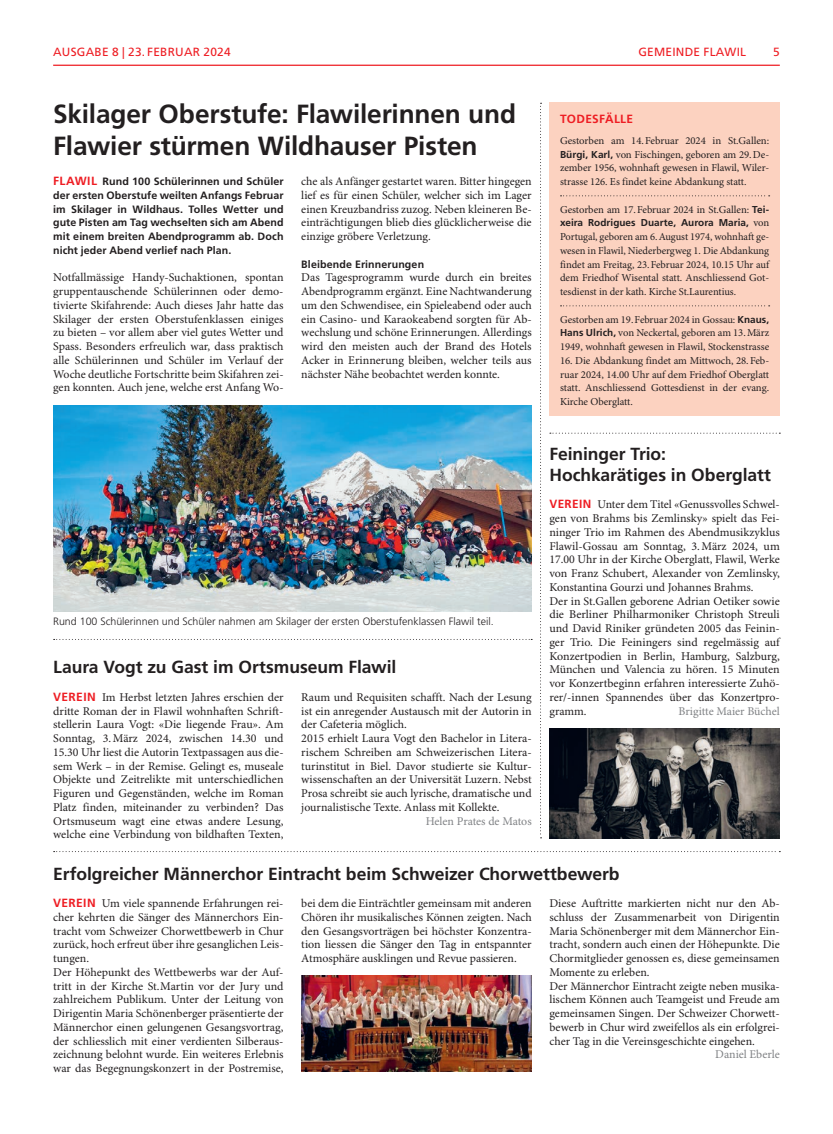
<style>
.page{position:relative;width:833px;height:1134px;background:#fff}
.page>*{position:absolute;margin:0;border:0;box-sizing:border-box;transform-origin:0 0}
.t1{font:700 26.25px/31.2px "Frutiger LT Std";letter-spacing:-.005em;color:#231f20}
.t2{font:700 17.5px/21.2px "Frutiger LT Std";letter-spacing:-.005em;color:#231f20}
.t3{font:11.88px/13.8px "Minion Pro";color:#231f20;text-align:justify}
.t4{font:11.88px "Minion Pro";letter-spacing:-.005em;color:#808285}
.t5{font:11.88px "Frutiger LT Std";letter-spacing:.02em;color:#ee1d23}
.t6{font:700 11.88px "Frutiger LT Std";letter-spacing:.03em;color:#ee1d23}
.t7{font:10.62px/13.8px "Minion Pro";letter-spacing:-.005em;color:#231f20;text-align:justify}
.t8{font:700 10.62px/13.8px "Frutiger LT Std";letter-spacing:.005em;color:#231f20;text-align:justify}
.t9{font:300 10.62px "Frutiger LT Std";color:#231f20}
.t10{font:700 10px "Frutiger LT Std";color:#231f20}
.s1{font-size:11.88px;color:#ee1d23}
.s2{font-family:"Frutiger LT Std";font-weight:700;color:#ee1d23}
.s3{font-family:"Frutiger LT Std";font-weight:700;font-size:10px}
.s4{font-family:"Minion Pro";font-weight:400;font-size:10.62px}
</style>
<div class="page">
<hr style="left:53px;top:65px;width:727px;height:1px;background:#ee1d23">
<svg style="left:540px;top:103px;width:1px;height:735px"></svg>
<svg style="left:54px;top:639px;width:478px;height:1px"></svg>
<svg style="left:54px;top:851px;width:726px;height:1px"></svg>
<svg style="left:550px;top:433px;width:230px;height:1px"></svg>
<div style="left:549px;top:103px;width:231px;height:313px;background:#fcd2c0"></div>
<svg style="left:560px;top:195px;width:209px;height:1px"></svg>
<svg style="left:560px;top:305px;width:209px;height:1px"></svg>
<img style="left:53px;top:405px;width:478px;height:206px">
<img style="left:301px;top:976px;width:230px;height:96px">
<img style="left:549px;top:728px;width:231px;height:110px">
<p class="t5" style="left:53px;top:45px;width:18px">AUSGABE</p>
<p class="t5" style="left:112px;top:45px;width:50px">8 | 23. FEBRUAR</p>
<p class="t5" style="left:204px;top:45px;width:29px">2024</p>
<p class="t5" style="left:638px;top:45px;width:109px">GEMEINDE FLAWIL</p>
<p class="t5" style="left:773px;top:45px;width:8px">5</p>
<h1 class="t1" style="left:53px;top:99px;width:464px">Skilager Oberstufe: Flawilerinnen und<br>Flawier stürmen Wildhauser Pisten</h1>
<p class="t8" style="left:53px;top:175px;width:232px"><span class="s1">FLAWIL</span> Rund 100 Schülerinnen und Schüler der ersten Oberstufe weilten Anfangs Februar im Skilager in Wildhaus. Tolles Wetter und gute Pisten am Tag wechselten sich am Abend mit einem breiten Abendprogramm ab. Doch nicht jeder Abend verlief nach Plan.</p>
<p class="t3" style="left:53px;top:271px;width:232px">Notfallmässige Handy-Suchaktionen, spontan gruppentauschende Schülerinnen oder demo&shy;tivierte Skifahrende: Auch dieses Jahr hatte das Skilager der ersten Oberstufenklassen einiges zu bieten – vor allem aber viel gutes Wetter und Spass. Besonders erfreulich war, dass praktisch alle Schülerinnen und Schüler im Verlauf der Woche deutliche Fortschritte beim Skifahren zei&shy;gen konnten. Auch jene, welche erst Anfang Wo-</p>
<p class="t3" style="left:301px;top:175px;width:232px">che als Anfänger gestartet waren. Bitter hingegen lief es für einen Schüler, welcher sich im Lager einen Kreuzbandriss zuzog. Neben kleineren Be&shy;einträchtigungen blieb dies glücklicherweise die einzige gröbere Verletzung.</p>
<p class="t8" style="left:301px;top:257px;width:124px">Bleibende Erinnerungen</p>
<p class="t3" style="left:301px;top:271px;width:232px">Das Tagesprogramm wurde durch ein breites Abendprogramm ergänzt. Eine Nachtwanderung um den Schwendisee, ein Spieleabend oder auch ein Casino- und Karaokeabend sorgten für Ab&shy;wechslung und schöne Erinnerungen. Allerdings wird den meisten auch der Brand des Hotels Acker in Erinnerung bleiben, welcher teils aus nächster Nähe beobachtet werden konnte.</p>
<p class="t9" style="left:53px;top:615px;width:442px">Rund 100 Schülerinnen und Schüler nahmen am Skilager der ersten Oberstufenklassen Flawil teil.</p>
<h2 class="t2" style="left:53px;top:657px;width:345px">Laura Vogt zu Gast im Ortsmuseum Flawil</h2>
<p class="t3" style="left:53px;top:691px;width:232px"><span class="s2">VEREIN</span> Im Herbst letzten Jahres erschien der dritte Roman der in Flawil wohnhaften Schrift&shy;stellerin Laura Vogt: «Die liegende Frau». Am Sonntag, 3.März 2024, zwischen 14.30 und 15.30 Uhr liest die Autorin Textpassagen aus die&shy;sem Werk – in der Remise. Gelingt es, museale Objekte und Zeitrelikte mit unterschiedlichen Figuren und Gegenständen, welche im Roman Platz finden, miteinander zu verbinden? Das Ortsmuseum wagt eine etwas andere Lesung, welche eine Verbindung von bildhaften Texten,</p>
<p class="t3" style="left:301px;top:691px;width:232px;text-align:left">Raum und Requisiten schafft. Nach der Lesung ist ein anregender Austausch mit der Autorin in der Cafeteria möglich.<br>2015 erhielt Laura Vogt den Bachelor in Litera&shy;rischem Schreiben am Schweizerischen Litera&shy;turinstitut in Biel. Davor studierte sie Kultur&shy;wissenschaften an der Universität Luzern. Nebst Prosa schreibt sie auch lyrische, dramatische und journalistische Texte. Anlass mit Kollekte.</p>
<p class="t4" style="left:426px;top:814px;width:107px">Helen Prates de Matos</p>
<p class="t6" style="left:560px;top:112px;width:75px">TODESFÄLLE</p>
<p class="t7" style="left:560px;top:134px;width:211px">Gestorben am 14.Februar 2024 in St.Gallen:<br><span class="s3">Bürgi, Karl,</span> von Fischingen, geboren am 29.De&shy;zember 1956, wohnhaft gewesen in Flawil, Wiler&shy;strasse 126. Es findet keine Abdankung statt.</p>
<p class="t7" style="left:560px;top:203px;width:211px">Gestorben am 17.Februar 2024 in St.Gallen: <span class="s3">Tei-</span></p>
<p class="t10" style="left:560px;top:217px;width:211px">xeira Rodrigues Duarte, Aurora Maria, <span class="s4">von</span></p>
<p class="t7" style="left:560px;top:230px;width:211px">Portugal, geboren am 6.August 1974, wohnhaft ge&shy;wesen in Flawil, Niederbergweg 1. Die Abdankung findet am Freitag, 23.Februar 2024, 10.15 Uhr auf dem Friedhof Wisental statt. Anschliessend Got&shy;tesdienst in der kath. Kirche St.Laurentius.</p>
<p class="t7" style="left:560px;top:313px;width:211px">Gestorben am 19.Februar 2024 in Gossau: <span class="s3">Knaus, Hans Ulrich,</span> von Neckertal, geboren am 13.März 1949, wohnhaft gewesen in Flawil, Stockenstrasse</p>
<p class="t7" style="left:560px;top:354px;width:211px">16. Die Abdankung findet am Mittwoch, 28.Feb&shy;ruar 2024, 14.00 Uhr auf dem Friedhof Oberglatt statt. Anschliessend Gottesdienst in der evang.<br>Kirche Oberglatt.</p>
<h2 class="t2" style="left:549px;top:444px;width:223px">Feininger Trio:<br>Hochkarätiges in Oberglatt</h2>
<p class="t3" style="left:549px;top:498px;width:232px;text-align:left"><span class="s2">VEREIN</span> Unter dem Titel «Genussvolles Schwel&shy;gen von Brahms bis Zemlinsky» spielt das Fei&shy;ninger Trio im Rahmen des Abendmusikzyklus Flawil-Gossau am Sonntag, 3.März 2024, um 17.00 Uhr in der Kirche Oberglatt, Flawil, Werke von Franz Schubert, Alexander von Zemlinsky, Konstantina Gourzi und Johannes Brahms.<br>Der in St.Gallen geborene Adrian Oetiker sowie die Berliner Philharmoniker Christoph Streuli und David Riniker gründeten 2005 das Feinin&shy;ger Trio. Die Feiningers sind regelmässig auf Konzertpodien in Berlin, Hamburg, Salzburg, München und Valencia zu hören. 15 Minuten vor Konzertbeginn erfahren interessierte Zuhö&shy;rer/-innen Spannendes über das Konzertpro&shy;gramm.</p>
<p class="t4" style="left:678px;top:704px;width:103px">Brigitte Maier Büchel</p>
<h2 class="t2" style="left:53px;top:863px;width:568px">Erfolgreicher Männerchor Eintracht beim Schweizer Chorwettbewerb</h2>
<p class="t3" style="left:53px;top:897px;width:232px;text-align:left"><span class="s2">VEREIN</span> Um viele spannende Erfahrungen rei&shy;cher kehrten die Sänger des Männerchors Ein&shy;tracht vom Schweizer Chorwettbewerb in Chur zurück, hoch erfreut über ihre gesanglichen Leis&shy;tungen.<br>Der Höhepunkt des Wettbewerbs war der Auf&shy;tritt in der Kirche St.Martin vor der Jury und zahlreichem Publikum. Unter der Leitung von Dirigentin Maria Schönenberger präsentierte der Männerchor einen gelungenen Gesangsvortrag, der schliesslich mit einer verdienten Silberaus&shy;zeichnung belohnt wurde. Ein weiteres Erlebnis war das Begegnungskonzert in der Postremise,</p>
<p class="t3" style="left:301px;top:897px;width:232px">bei dem die Einträchtler gemeinsam mit anderen Chören ihr musikalisches Können zeigten. Nach den Gesangsvorträgen bei höchster Konzentra&shy;tion liessen die Sänger den Tag in entspannter Atmosphäre ausklingen und Revue passieren.</p>
<p class="t3" style="left:549px;top:897px;width:232px;text-align:left">Diese Auftritte markierten nicht nur den Ab&shy;schluss der Zusammenarbeit von Dirigentin Maria Schönenberger mit dem Männerchor Ein&shy;tracht, sondern auch einen der Höhepunkte. Die Chormitglieder genossen es, diese gemeinsamen Momente zu erleben.<br>Der Männerchor Eintracht zeigte neben musika&shy;lischem Können auch Teamgeist und Freude am gemeinsamen Singen. Der Schweizer Chorwett&shy;bewerb in Chur wird zweifellos als ein erfolgrei&shy;cher Tag in die Vereinsgeschichte eingehen.</p>
<p class="t4" style="left:715px;top:1047px;width:66px">Daniel Eberle</p>
</div>
